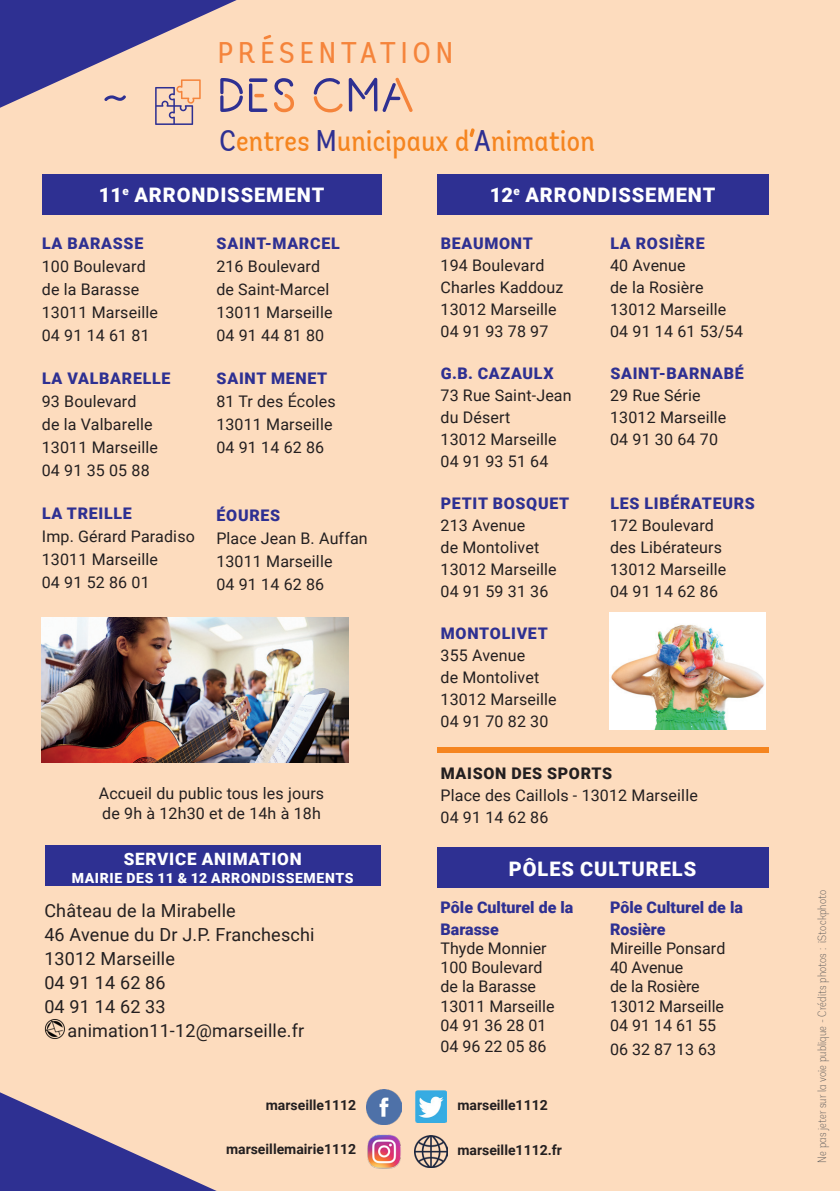
<style>
.page{position:relative;width:840px;height:1191px;background:#fff}
.page>*{position:absolute;margin:0;border:0;box-sizing:border-box;transform-origin:0 0}
.t1{font:29.8px "Andes Cnd W04";letter-spacing:.01em;color:#f58520}
.t2{font:29.8px "Andes Cnd W04";letter-spacing:.17em;color:#f5843b}
.t3{font:900 20px "Roboto";letter-spacing:.045em;color:#fff}
.t4{font:18px/24px "Roboto";letter-spacing:.01em;color:#231f20}
.t5{font:900 17px "Roboto";letter-spacing:.045em;color:#fff}
.t6{font:16px/22px "Roboto";letter-spacing:.01em;color:#231f20}
.t7{font:900 16px/21.6px "Roboto";color:#2e3092}
.t8{font:16px "Roboto";letter-spacing:-.01em;color:#231f20}
.t9{font:700 14px "Roboto";color:#231f20}
.t10{font:900 14px "Roboto";letter-spacing:.045em;color:#fff}
.t11{font:200 12px "Andes Cnd W04";letter-spacing:.01em;color:#57585a}
.s1{color:#2e3092}
.s2{font-weight:900;color:#2e3092}
.s3{font-weight:900}
</style>
<div class="page">
<div style="left:0;top:0;width:839px;height:1191px;background:#fddcbe"></div>
<svg style="left:0;top:1092px;width:217px;height:99px"></svg>
<div style="left:45px;top:846px;width:336px;height:40px;background:#2e3092"></div>
<svg style="left:469px;top:128px;width:5px;height:9px"></svg>
<div style="left:436px;top:175px;width:331px;height:40px;background:#2e3092"></div>
<div style="left:436px;top:847px;width:331px;height:40px;background:#2e3092"></div>
<div style="left:42px;top:175px;width:339px;height:40px;background:#2e3092"></div>
<img style="left:42px;top:617px;width:306px;height:146px">
<img style="left:609px;top:613px;width:156px;height:116px">
<div style="left:436px;top:747px;width:331px;height:6px;background:#f58520"></div>
<img style="left:44px;top:1019px;width:21px;height:20px">
<svg style="left:0;top:0;width:412px;height:125px"></svg>
<img style="left:366px;top:1089px;width:35px;height:35px">
<img style="left:415px;top:1090px;width:31px;height:32px">
<img style="left:367px;top:1134px;width:34px;height:35px">
<img style="left:414px;top:1135px;width:33px;height:33px">
<p class="t2" style="left:218px;top:35px;width:236px">PRESENTATION</p>
<p class="t1" style="left:219px;top:122px;width:376px"><span class="s1">C</span>entres <span class="s1">M</span>unicipaux d <span class="s1">A</span>nimation</p>
<p class="t3" style="left:489px;top:181px;width:227px">12<sup>e</sup> ARRONDISSEMENT</p>
<p class="t3" style="left:99px;top:181px;width:227px">11<sup>e</sup> ARRONDISSEMENT</p>
<p class="t6" style="left:42px;top:231px;width:118px;line-height:23px"><span class="s2">LA BARASSE<br></span>100 Boulevard de la Barasse<br>13011 Marseille<br>04 91 14 61 81</p>
<p class="t6" style="left:42px;top:366px;width:130px;line-height:23px"><span class="s2">LA VALBARELLE<br></span>93 Boulevard<br>de la Valbarelle<br>13011 Marseille<br>04 91 35 05 88</p>
<p class="t6" style="left:42px;top:501px;width:154px;line-height:23px"><span class="s2">LA TREILLE<br></span>Imp. Gérard Paradiso<br>13011 Marseille<br>04 91 52 86 01</p>
<p class="t6" style="left:609px;top:232px;width:134px"><span class="s2">LA ROSIÈRE<br></span>40 Avenue<br>de la Rosière<br>13012 Marseille<br>04 91 14 61 53/54</p>
<p class="t6" style="left:609px;top:362px;width:135px"><span class="s2">SAINT-BARNABÉ<br></span>29 Rue Série<br>13012 Marseille<br>04 91 30 64 70</p>
<p class="t6" style="left:216px;top:231px;width:125px;line-height:23px"><span class="s2">SAINT-MARCEL<br></span>216 Boulevard de Saint-Marcel<br>13011 Marseille<br>04 91 44 81 80</p>
<p class="t6" style="left:216px;top:366px;width:121px;line-height:23px"><span class="s2">SAINT MENET<br></span>81 Tr des Écoles<br>13011 Marseille<br>04 91 14 62 86</p>
<p class="t6" style="left:440px;top:232px;width:124px"><span class="s2">BEAUMONT<br></span>194 Boulevard<br>Charles Kaddouz<br>13012 Marseille<br>04 91 93 78 97</p>
<p class="t6" style="left:440px;top:362px;width:133px"><span class="s2">G.B. CAZAULX<br></span>73 Rue Saint-Jean du Désert<br>13012 Marseille<br>04 91 93 51 64</p>
<p class="t6" style="left:440px;top:491px;width:130px"><span class="s2">PETIT BOSQUET<br></span>213 Avenue<br>de Montolivet<br>13012 Marseille<br>04 91 59 31 36</p>
<p class="t6" style="left:440px;top:621px;width:118px"><span class="s2">MONTOLIVET<br></span>355 Avenue<br>de Montolivet<br>13012 Marseille<br>04 91 70 82 30</p>
<p class="t6" style="left:609px;top:491px;width:146px"><span class="s2">LES LIBÉRATEURS<br></span>172 Boulevard<br>des Libérateurs<br>13012 Marseille<br>04 91 14 62 86</p>
<p class="t6" style="left:216px;top:503px;width:153px;line-height:23px"><span class="s2">ÉOURES<br></span>Place Jean B. Auffan<br>13011 Marseille<br>04 91 14 62 86</p>
<p class="t6" style="left:99px;top:782px;width:227px">Accueil du public tous les jours</p>
<p class="t6" style="left:102px;top:802px;width:220px">de 9h à 12h30 et de 14h à 18h</p>
<p class="t5" style="left:124px;top:847px;width:179px">SERVICE ANIMATION</p>
<p class="t10" style="left:72px;top:868px;width:283px">MAIRIE DES 11 &amp; 12 ARRONDISSEMENTS</p>
<p class="t4" style="left:44px;top:898px;width:271px">Château de la Mirabelle<br>46 Avenue du Dr J.P. Francheschi</p>
<p class="t4" style="left:44px;top:946px;width:132px">13012 Marseille</p>
<p class="t4" style="left:44px;top:970px;width:123px">04 91 14 62 86</p>
<p class="t4" style="left:44px;top:994px;width:123px">04 91 14 62 33</p>
<p class="t4" style="left:67px;top:1018px;width:238px">animation11-12@marseille.fr</p>
<p class="t6" style="left:440px;top:762px;width:259px"><span class="s3">MAISON DES SPORTS<br></span>Place des Caillols - 13012 Marseille<br>04 91 14 62 86</p>
<p class="t3" style="left:508px;top:854px;width:189px">PÔLES CULTURELS</p>
<p class="t7" style="left:440px;top:896px;width:134px">Pôle Culturel de la<br>Barasse</p>
<p class="t6" style="left:440px;top:936px;width:107px">Thyde Monnier</p>
<p class="t6" style="left:440px;top:956px;width:103px">100 Boulevard</p>
<p class="t6" style="left:440px;top:975px;width:97px">de la Barasse</p>
<p class="t6" style="left:440px;top:994px;width:115px">13011 Marseille</p>
<p class="t6" style="left:440px;top:1013px;width:107px">04 91 36 28 01</p>
<p class="t6" style="left:440px;top:1035px;width:107px">04 96 22 05 86</p>
<p class="t7" style="left:609px;top:896px;width:134px">Pôle Culturel de la<br>Rosière</p>
<p class="t6" style="left:609px;top:936px;width:117px">Mireille Ponsard</p>
<p class="t8" style="left:609px;top:956px;width:75px">40 Avenue</p>
<p class="t8" style="left:609px;top:975px;width:91px">de la Rosière</p>
<p class="t6" style="left:609px;top:994px;width:115px">13012 Marseille</p>
<p class="t6" style="left:609px;top:1013px;width:107px">04 91 14 61 55</p>
<p class="t6" style="left:609px;top:1037px;width:107px">06 32 87 13 63</p>
<p class="t9" style="left:265px;top:1095px;width:92px">marseille1112</p>
<p class="t9" style="left:457px;top:1095px;width:92px">marseille1112</p>
<p class="t9" style="left:226px;top:1139px;width:132px">marseillemairie1112</p>
<p class="t9" style="left:457px;top:1139px;width:106px">marseille1112.fr</p>
<p class="t11" style="left:814px;top:1162px;width:274px;rotate:-90deg">Ne pas jeter sur la voie publique - Crédits photos : iStockphoto</p>
</div>
